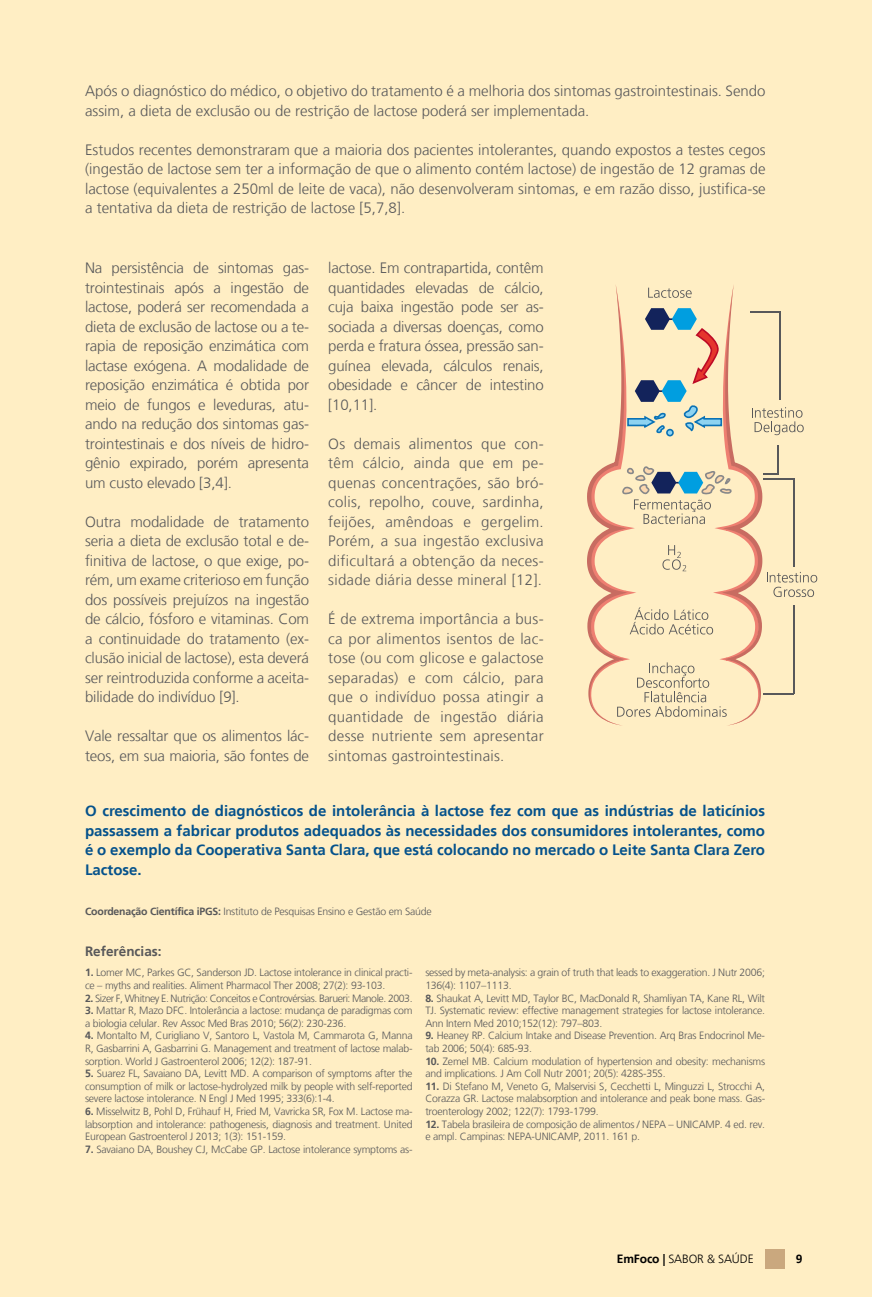
<style>
.page{position:relative;width:872px;height:1297px;background:#ffeec4}
.page>*{position:absolute;margin:0;border:0;box-sizing:border-box;transform-origin:0 0}
.t1{font:300 15px/19.5px "Frutiger LT";color:#58585a;text-align:justify}
.t2{font:700 15px/19.5px "Frutiger LT";color:#05528c;text-align:justify}
.t3{font:700 13.5px "Frutiger LT";color:#58585a}
.t4{font:300 12px "Frutiger LT";letter-spacing:-.01em;color:#000}
.t5{font:700 12px "Frutiger LT";color:#000}
.t6{font:300 10.5px/12.6px "Frutiger LT";letter-spacing:-.02em;color:#58585a}
.t7{font:300 10.5px "Frutiger LT";letter-spacing:-.04em;color:#58585a}
.s1{font-weight:700}
</style>
<div class="page">
<div style="left:765px;top:1249px;width:20px;height:20px;background:#caa87e"></div>
<svg style="left:587px;top:285px;width:230px;height:440px"></svg>
<p class="t1" style="left:85px;top:82px;width:682px">Após o diagnóstico do médico, o objetivo do tratamento é a melhoria dos sintomas gastrointestinais. Sendo assim, a dieta de exclusão ou de restrição de lactose poderá ser implementada.</p>
<p class="t1" style="left:85px;top:140px;width:682px">Estudos recentes demonstraram que a maioria dos pacientes intolerantes, quando expostos a testes cegos (ingestão de lactose sem ter a informação de que o alimento contém lactose) de ingestão de 12 gramas de lactose (equivalentes a 250ml de leite de vaca), não desenvolveram sintomas, e em razão disso, justifica-se a tentativa da dieta de restrição de lactose [5,7,8].</p>
<p class="t1" style="left:85px;top:258px;width:225px">Na persistência de sintomas gas&shy;trointestinais após a ingestão de lactose, poderá ser recomendada a dieta de exclusão de lactose ou a te&shy;rapia de reposição enzimática com lactase exógena. A modalidade de reposição enzimática é obtida por meio de fungos e leveduras, atu&shy;ando na redução dos sintomas gas&shy;trointestinais e dos níveis de hidro&shy;gênio expirado, porém apresenta um custo elevado [3,4].</p>
<p class="t1" style="left:85px;top:512px;width:225px">Outra modalidade de tratamento seria a dieta de exclusão total e de&shy;finitiva de lactose, o que exige, po&shy;rém, um exame criterioso em função dos possíveis prejuízos na ingestão de cálcio, fósforo e vitaminas. Com a continuidade do tratamento (ex&shy;clusão inicial de lactose), esta deverá ser reintroduzida conforme a aceita&shy;bilidade do indivíduo [9].</p>
<p class="t1" style="left:85px;top:726px;width:225px">Vale ressaltar que os alimentos lác&shy;teos, em sua maioria, são fontes de</p>
<p class="t1" style="left:328px;top:258px;width:217px">lactose. Em contrapartida, contêm quantidades elevadas de cálcio, cuja baixa ingestão pode ser as&shy;sociada a diversas doenças, como perda e fratura óssea, pressão san&shy;guínea elevada, cálculos renais, obesidade e câncer de intestino [10,11].</p>
<p class="t1" style="left:328px;top:434px;width:217px">Os demais alimentos que con&shy;têm cálcio, ainda que em pe&shy;quenas concentrações, são bró&shy;colis, repolho, couve, sardinha, feijões, amêndoas e gergelim.<br>Porém, a sua ingestão exclusiva dificultará a obtenção da neces&shy;sidade diária desse mineral [12].</p>
<p class="t1" style="left:328px;top:609px;width:217px">É de extrema importância a bus&shy;ca por alimentos isentos de lac&shy;tose (ou com glicose e galactose separadas) e com cálcio, para que o indivíduo possa atingir a quantidade de ingestão diária desse nutriente sem apresentar sintomas gastrointestinais.</p>
<p class="t2" style="left:85px;top:801px;width:681px">O crescimento de diagnósticos de intolerância à lactose fez com que as indústrias de laticínios passassem a fabricar produtos adequados às necessidades dos consumidores intolerantes, como é o exemplo da Cooperativa Santa Clara, que está colocando no mercado o Leite Santa Clara Zero Lactose.</p>
<p class="t6" style="left:85px;top:905px;width:348px"><span class="s1">Coordenação Científica iPGS:</span> Instituto de Pesquisas Ensino e Gestão em Saúde</p>
<p class="t3" style="left:85px;top:943px;width:78px">Referências:</p>
<p class="t6" style="left:85px;top:967px;width:329px"><span class="s1">1.</span> Lomer MC, Parkes GC, Sanderson JD. Lactose intolerance in clinical practi&shy;ce – myths and realities. Aliment Pharmacol Ther 2008; 27(2): 93-103.</p>
<p class="t7" style="left:85px;top:992px;width:329px"><span class="s1">2.</span> Sizer F, Whitney E. Nutrição: Conceitos e Controvérsias. Barueri: Manole. 2003.</p>
<p class="t6" style="left:85px;top:1004px;width:329px"><span class="s1">3.</span> Mattar R, Mazo DFC. Intolerância a lactose: mudança de paradigmas com a biologia celular. Rev Assoc Med Bras 2010; 56(2): 230-236.</p>
<p class="t6" style="left:85px;top:1030px;width:329px;text-align:justify"><span class="s1">4.</span> Montalto M, Curigliano V, Santoro L, Vastola M, Cammarota G, Manna R, Gasbarrini A, Gasbarrini G. Management and treatment of lactose malab&shy;sorption. World J Gastroenterol 2006; 12(2): 187-91.</p>
<p class="t6" style="left:85px;top:1067px;width:329px;text-align:justify"><span class="s1">5.</span> Suarez FL, Savaiano DA, Levitt MD. A comparison of symptoms after the consumption of milk or lactose-hydrolyzed milk by people with self-reported severe lactose intolerance. N Engl J Med 1995; 333(6):1-4.</p>
<p class="t6" style="left:85px;top:1105px;width:329px;text-align:justify"><span class="s1">6.</span> Misselwitz B, Pohl D, Frühauf H, Fried M, Vavricka SR, Fox M. Lactose ma&shy;labsorption and intolerance: pathogenesis, diagnosis and treatment. United European Gastroenterol J 2013; 1(3): 151-159.</p>
<p class="t6" style="left:85px;top:1143px;width:329px"><span class="s1">7.</span> Savaiano DA, Boushey CJ, McCabe GP. Lactose intolerance symptoms as-</p>
<p class="t6" style="left:425px;top:967px;width:341px">sessed by meta-analysis: a grain of truth that leads to exaggeration. J Nutr 2006;<br>136(4): 1107–1113.</p>
<p class="t6" style="left:425px;top:992px;width:341px;text-align:justify"><span class="s1">8.</span> Shaukat A, Levitt MD, Taylor BC, MacDonald R, Shamliyan TA, Kane RL, Wilt TJ. Systematic review: effective management strategies for lactose intolerance.<br>Ann Intern Med 2010;152(12): 797–803.</p>
<p class="t6" style="left:425px;top:1030px;width:341px"><span class="s1">9.</span> Heaney RP. Calcium Intake and Disease Prevention. Arq Bras Endocrinol Me&shy;tab 2006; 50(4): 685-93.</p>
<p class="t6" style="left:425px;top:1055px;width:341px"><span class="s1">10.</span> Zemel MB. Calcium modulation of hypertension and obesity: mechanisms and implications. J Am Coll Nutr 2001; 20(5): 428S-35S.</p>
<p class="t6" style="left:425px;top:1080px;width:341px;text-align:justify"><span class="s1">11.</span> Di Stefano M, Veneto G, Malservisi S, Cecchetti L, Minguzzi L, Strocchi A, Corazza GR. Lactose malabsorption and intolerance and peak bone mass. Gas&shy;troenterology 2002; 122(7): 1793-1799.</p>
<p class="t6" style="left:425px;top:1118px;width:341px"><span class="s1">12.</span> Tabela brasileira de composição de alimentos / NEPA – UNICAMP. 4 ed. rev. e ampl. Campinas: NEPA-UNICAMP, 2011. 161 p.</p>
<p class="t4" style="left:617px;top:1252px;width:138px"><span class="s1">EmFoco |</span> SABOR &amp; SAÚDE</p>
<p class="t5" style="left:795px;top:1252px;width:8px">9</p>
</div>
